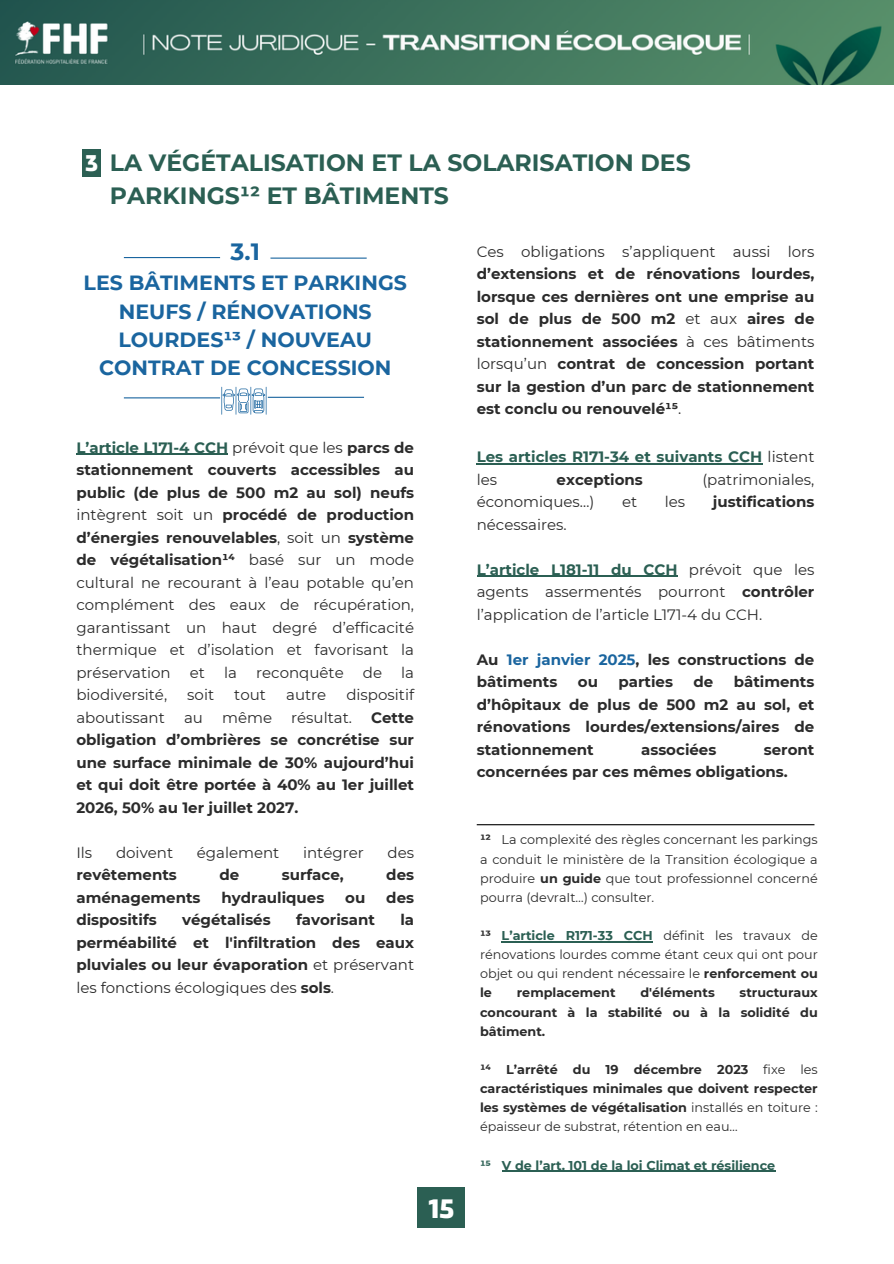
<style>
.page{position:relative;width:894px;height:1264px;background:#fff}
.page>*{position:absolute;margin:0;border:0;box-sizing:border-box;transform-origin:0 0}
.t1{font:700 27.6px "Thicker";color:#fff}
.t2{font:700 23.55px/32.7px "Montserrat";color:#2b5f53}
.t3{font:700 23.55px "Montserrat";color:#1a659f}
.t4{font:700 23.55px "Thicker";color:#fff}
.t5{font:700 20.55px/28.2px "Montserrat";color:#1a659f;text-align:center}
.t6{font:700 15px/22.5px "Montserrat";color:#2b2b2b;text-align:justify}
.t7{font:15px/22.5px "Montserrat";color:#2b2b2b;text-align:justify}
.t8{font:700 15px/22.5px "Montserrat";color:#2b5f53}
.t9{font:12.75px/19.2px "Montserrat";color:#2b2b2b;text-align:justify}
.t10{font:700 12.75px/19.2px "Montserrat";color:#2b2b2b;text-align:justify}
.t11{font:700 12.75px "Montserrat";color:#2b5f53}
.s1{font-weight:700;color:#2b5f53}
.s2{font-weight:700}
.s3{font-weight:400}
.s4{font-weight:400;color:#2b2b2b}
.s5{color:#1a659f}
</style>
<div class="page">
<hr style="left:124px;top:257px;width:96px;height:1px;background:#1a659f">
<hr style="left:270px;top:257px;width:96px;height:2px;background:#1a659f">
<hr style="left:124px;top:397px;width:96px;height:1px;background:#1a659f">
<hr style="left:268px;top:397px;width:96px;height:1px;background:#1a659f">
<svg style="left:221px;top:387px;width:46px;height:27px"></svg>
<div style="left:417px;top:1187px;width:48px;height:40px;background:#2b5f53"></div>
<hr style="left:76px;top:454px;width:152px;height:1px;background:#2b5f53">
<img style="left:0;top:1px;width:893px;height:84px">
<div style="left:83px;top:149px;width:18px;height:28px;background:#2b5f53"></div>
<hr style="left:476px;top:463px;width:32px;height:1px;background:#2b5f53">
<hr style="left:508px;top:463px;width:254px;height:1px;background:#2b5f53">
<hr style="left:476px;top:576px;width:201px;height:1px;background:#2b5f53">
<hr style="left:476px;top:824px;width:338px;height:1px;background:#000">
<hr style="left:501px;top:941px;width:151px;height:1px;background:#2b5f53">
<hr style="left:502px;top:1170px;width:273px;height:1px;background:#2b5f53">
<h4 class="t4" style="left:86px;top:150px;width:14px">3</h4>
<h4 class="t2" style="left:110px;top:146px;width:582px">LA VÉGÉTALISATION ET LA SOLARISATION DES<br>PARKINGS¹² ET BÂTIMENTS</h4>
<p class="t3" style="left:230px;top:237px;width:31px">3.1</p>
<p class="t5" style="left:84px;top:269px;width:325px">LES BÂTIMENTS ET PARKINGS<br>NEUFS / RÉNOVATIONS<br>LOURDES¹³ / NOUVEAU<br>CONTRAT DE CONCESSION</p>
<h1 class="t7" style="left:76px;top:436px;width:339px"><span class="s1">L’article L171-4 CCH</span> prévoit que les <span class="s2">parcs de stationnement couverts accessibles au public (de plus de 500 m2 au sol) neufs </span>intègrent soit un <span class="s2">procédé de production d’énergies renouvelables</span>, soit un <span class="s2">système de végétalisation¹⁴</span> basé sur un mode cultural ne recourant à l’eau potable qu’en complément des eaux de récupération, garantissant un haut degré d’efficacité thermique et d’isolation et favorisant la préservation</h1>
<h1 class="t7" style="left:190px;top:661px;width:17px">et</h1>
<h1 class="t7" style="left:224px;top:661px;width:14px">la</h1>
<h1 class="t7" style="left:256px;top:661px;width:89px">reconquête</h1>
<h1 class="t7" style="left:363px;top:661px;width:21px">de</h1>
<h1 class="t7" style="left:401px;top:661px;width:14px">la</h1>
<h1 class="t7" style="left:76px;top:683px;width:92px">biodiversité,</h1>
<h1 class="t7" style="left:187px;top:683px;width:28px">soit</h1>
<h1 class="t7" style="left:234px;top:683px;width:33px">tout</h1>
<h1 class="t7" style="left:286px;top:683px;width:42px">autre</h1>
<h1 class="t7" style="left:346px;top:683px;width:69px">dispositif</h1>
<h1 class="t7" style="left:76px;top:706px;width:90px">aboutissant</h1>
<h1 class="t7" style="left:184px;top:706px;width:20px">au</h1>
<h1 class="t7" style="left:222px;top:706px;width:51px">même</h1>
<h1 class="t7" style="left:291px;top:706px;width:62px">résultat.</h1>
<h1 class="t6" style="left:76px;top:706px;width:339px;text-indent:294px">Cette obligation d’ombrières se concrétise sur une surface minimale de 30% aujourd’hui et qui doit être portée à 40% au 1er juillet 2026, 50% au 1er juillet 2027.</h1>
<h2 class="t7" style="left:76px;top:841px;width:17px">Ils</h2>
<h2 class="t7" style="left:116px;top:841px;width:59px">doivent</h2>
<h2 class="t7" style="left:197px;top:841px;width:84px">également</h2>
<h2 class="t7" style="left:303px;top:841px;width:62px">intégrer</h2>
<h2 class="t7" style="left:387px;top:841px;width:28px">des</h2>
<h2 class="t6" style="left:76px;top:863px;width:102px">revêtements</h2>
<h2 class="t6" style="left:219px;top:863px;width:21px">de</h2>
<h2 class="t6" style="left:281px;top:863px;width:64px">surface,</h2>
<h2 class="t6" style="left:386px;top:863px;width:29px">des</h2>
<h2 class="t6" style="left:76px;top:886px;width:126px">aménagements</h2>
<h2 class="t6" style="left:221px;top:886px;width:104px">hydrauliques</h2>
<h2 class="t6" style="left:345px;top:886px;width:22px">ou</h2>
<h2 class="t6" style="left:386px;top:886px;width:29px">des</h2>
<h2 class="t6" style="left:76px;top:908px;width:82px">dispositifs</h2>
<h2 class="t6" style="left:182px;top:908px;width:90px">végétalisés</h2>
<h2 class="t6" style="left:296px;top:908px;width:80px">favorisant</h2>
<h2 class="t6" style="left:76px;top:908px;width:339px;text-indent:324px">la perméabilité et l'infiltration des eaux pluviales ou leur évaporation <span class="s3">et préservant les fonctions écologiques des</span> sols<span class="s3">.</span></h2>
<p class="t1" style="left:428px;top:1193px;width:27px">15</p>
<h3 class="t6" style="left:476px;top:240px;width:339px"><span class="s3">Ces obligations s’appliquent aussi lors </span>d’extensions et de rénovations lourdes, lorsque ces dernières ont une emprise au sol de plus de 500 m2 <span class="s3">et aux</span> aires de stationnement associées <span class="s3">à ces bâtiments lorsqu’un</span> contrat de concession portant sur la gestion d’un parc de stationnement est conclu ou renouvelé¹⁵<span class="s3">.</span></h3>
<h4 class="t8" style="left:476px;top:445px;width:339px">Les articles R171-34 et suivants CCH <span class="s4">listent les</span></h4>
<h4 class="t6" style="left:556px;top:468px;width:88px">exceptions</h4>
<h4 class="t7" style="left:702px;top:468px;width:114px">(patrimoniales,</h4>
<h4 class="t7" style="left:476px;top:490px;width:119px">économiques…)</h4>
<h4 class="t7" style="left:622px;top:490px;width:17px">et</h4>
<h4 class="t7" style="left:664px;top:490px;width:22px">les</h4>
<h4 class="t6" style="left:712px;top:490px;width:103px">justifications</h4>
<h4 class="t7" style="left:476px;top:513px;width:91px">nécessaires.</h4>
<h4 class="t7" style="left:476px;top:558px;width:339px"><span class="s1">L’article L181-11 du CCH</span> prévoit que les agents assermentés pourront <span class="s2">contrôler </span>l’application de l’article L171-4 du CCH.</h4>
<h4 class="t6" style="left:476px;top:648px;width:339px">Au <span class="s5">1er janvier 2025</span>, les constructions de bâtiments</h4>
<h4 class="t6" style="left:476px;top:670px;width:339px;text-indent:257px">bâtiments d’hôpitaux de plus de 500 m2 au sol, et rénovations lourdes/extensions/aires de stationnement</h4>
<h4 class="t6" style="left:577px;top:670px;width:22px">ou</h4>
<h4 class="t6" style="left:618px;top:670px;width:56px">parties</h4>
<h4 class="t6" style="left:693px;top:670px;width:21px">de</h4>
<h4 class="t6" style="left:641px;top:738px;width:77px">associées</h4>
<h4 class="t6" style="left:476px;top:738px;width:339px;text-indent:287px">seront concernées par ces mêmes obligations.</h4>
<p class="t9" style="left:480px;top:830px;width:339px"><span class="s2">¹²</span> La complexité des règles concernant les parkings a conduit le ministère de la Transition écologique a produire <span class="s2">un guide</span> que tout professionnel concerné pourra (devraIt…) consulter.</p>
<p class="t9" style="left:480px;top:925px;width:339px"><span class="s2">¹³</span> <span class="s1">L’article R171-33 CCH</span> définit les travaux de rénovations lourdes comme étant ceux qui ont pour objet ou qui rendent nécessaire le <span class="s2">renforcement ou le</span></p>
<p class="t10" style="left:516px;top:983px;width:100px">remplacement</p>
<p class="t10" style="left:640px;top:983px;width:76px">d'éléments</p>
<p class="t10" style="left:480px;top:983px;width:339px;text-indent:259px">structuraux concourant à la stabilité ou à la solidité du bâtiment.</p>
<p class="t10" style="left:480px;top:1059px;width:339px">¹⁴ L’arrêté du 19 décembre 2023 <span class="s3">fixe les </span>caractéristiques minimales que doivent respecter les systèmes de végétalisation <span class="s3">installés en toiture : épaisseur de substrat, rétention en eau…</span></p>
<h5 class="t11" style="left:480px;top:1157px;width:297px">¹⁵ V de l’art. 101 de la loi Climat et résilience</h5>
</div>
